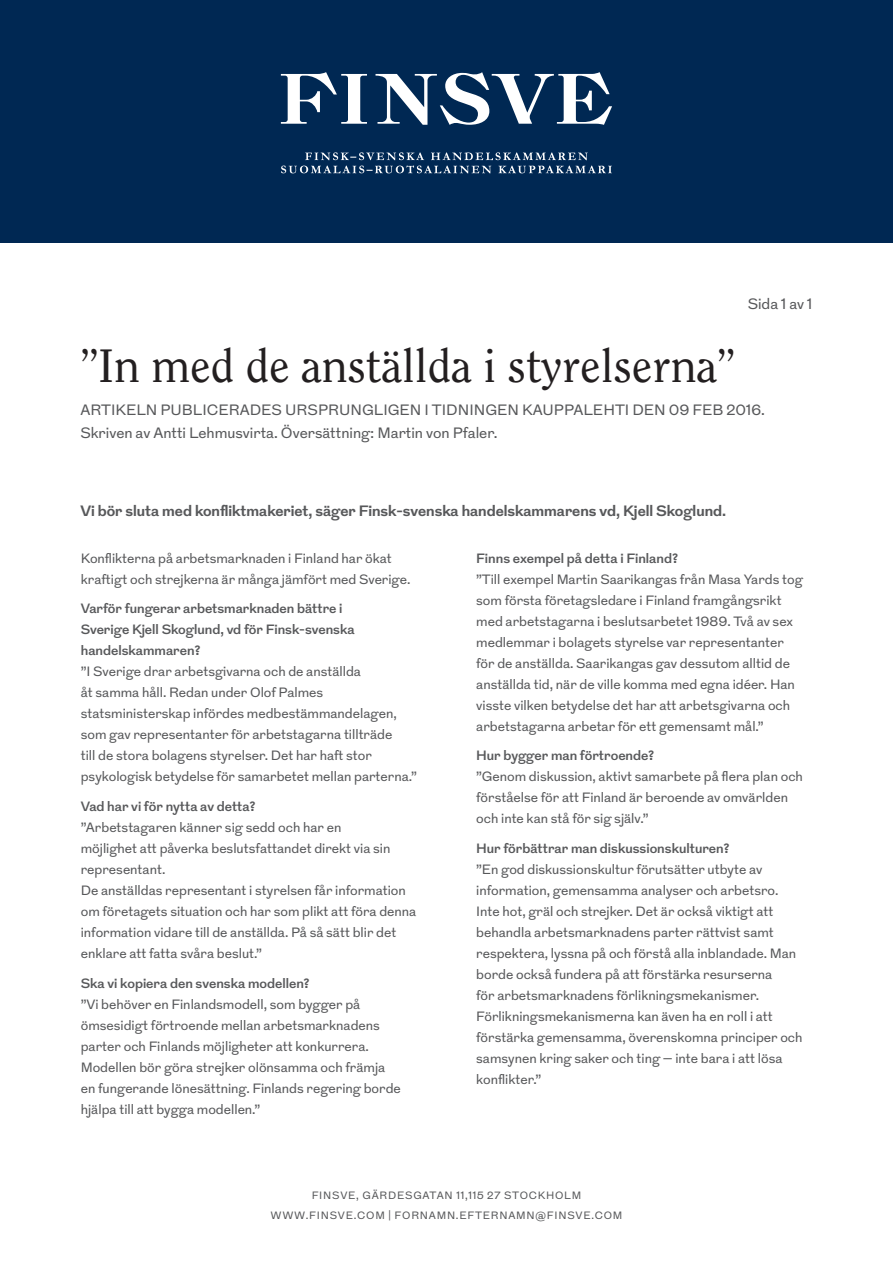
<style>
.page{position:relative;width:893px;height:1263px;background:#fff}
.page>*{position:absolute;margin:0;border:0;box-sizing:border-box;transform-origin:0 0}
.t1{font:46.5px "Clearface Std";color:#231f20}
.Leipäteksti_Grot_reg{font:15px "Grot";color:#57585a}
.Leipäteksti_Grot_reg-2{font:700 15px "Grot";color:#57585a}
.Leipäteksti_Grot_reg-3{font:13.5px/21px "Grot";color:#57585a}
.Leipäteksti_Grot_reg-4{font:600 13.5px/21px "Grot";color:#57585a}
.Väliotsikko_Grot{font:10.65px "Grot";letter-spacing:.07em;color:#57585a}
</style>
<div class="page">
<div style="left:0;top:0;width:893px;height:242px;background:#002853"></div>
<svg style="left:281px;top:72px;width:86px;height:52px"></svg>
<svg style="left:375px;top:72px;width:237px;height:53px"></svg>
<svg style="left:281px;top:152px;width:331px;height:21px"></svg>
<p class="Leipäteksti_Grot_reg" style="left:748px;top:295px;width:66px">Sida 1 av 1</p>
<p class="t1" style="left:80px;top:339px;width:656px">”In med de anställda i styrelserna”</p>
<p class="Leipäteksti_Grot_reg" style="left:80px;top:401px;width:686px">ARTIKELN PUBLICERADES URSPRUNGLIGEN I TIDNINGEN KAUPPALEHTI DEN 09 FEB 2016.</p>
<p class="Leipäteksti_Grot_reg" style="left:80px;top:423px;width:418px">Skriven av Antti Lehmusvirta. Översättning: Martin von Pfaler.</p>
<p class="Leipäteksti_Grot_reg-2" style="left:80px;top:501px;width:647px">Vi bör sluta med konfliktmakeriet, säger Finsk-svenska handelskammarens vd, Kjell Skoglund.</p>
<p class="Leipäteksti_Grot_reg-3" style="left:81px;top:548px;width:331px">Konflikterna på arbetsmarknaden i Finland har ökat kraftigt och strejkerna är många jämfört med Sverige.</p>
<p class="Leipäteksti_Grot_reg-4" style="left:81px;top:598px;width:275px">Varför fungerar arbetsmarknaden bättre i<br>Sverige Kjell Skoglund, vd för Finsk-svenska handelskammaren?</p>
<p class="Leipäteksti_Grot_reg-3" style="left:81px;top:661px;width:337px">”I Sverige drar arbetsgivarna och de anställda<br>åt samma håll. Redan under Olof Palmes statsministerskap infördes medbestämmandelagen, som gav representanter för arbetstagarna tillträde<br>till de stora bolagens styrelser. Det har haft stor psykologisk betydelse för samarbetet mellan parterna.”</p>
<p class="Leipäteksti_Grot_reg-4" style="left:81px;top:796px;width:176px">Vad har vi för nytta av detta?</p>
<p class="Leipäteksti_Grot_reg-3" style="left:81px;top:817px;width:311px">”Arbetstagaren känner sig sedd och har en möjlighet att påverka beslutsfattandet direkt via sin representant.</p>
<p class="Leipäteksti_Grot_reg-3" style="left:81px;top:880px;width:337px">De anställdas representant i styrelsen får information om företagets situation och har som plikt att föra denna information vidare till de anställda. På så sätt blir det enklare att fatta svåra beslut.”</p>
<p class="Leipäteksti_Grot_reg-4" style="left:81px;top:972px;width:231px">Ska vi kopiera den svenska modellen?</p>
<p class="Leipäteksti_Grot_reg-3" style="left:81px;top:993px;width:322px">”Vi behöver en Finlandsmodell, som bygger på ömsesidigt förtroende mellan arbetsmarknadens parter och Finlands möjligheter att konkurrera.<br>Modellen bör göra strejker olönsamma och främja en fungerande lönesättning. Finlands regering borde hjälpa till att bygga modellen.”</p>
<p class="Leipäteksti_Grot_reg-4" style="left:476px;top:548px;width:203px">Finns exempel på detta i Finland?</p>
<p class="Leipäteksti_Grot_reg-3" style="left:476px;top:569px;width:328px">”Till exempel Martin Saarikangas från Masa Yards tog som första företagsledare i Finland framgångsrikt med arbetstagarna i beslutsarbetet 1989. Två av sex medlemmar i bolagets styrelse var representanter för de anställda. Saarikangas gav dessutom alltid de anställda tid, när de ville komma med egna idéer. Han visste vilken betydelse det har att arbetsgivarna och arbetstagarna arbetar för ett gemensamt mål.”</p>
<p class="Leipäteksti_Grot_reg-4" style="left:476px;top:745px;width:180px">Hur bygger man förtroende?</p>
<p class="Leipäteksti_Grot_reg-3" style="left:476px;top:766px;width:328px">”Genom diskussion, aktivt samarbete på flera plan och förståelse för att Finland är beroende av omvärlden och inte kan stå för sig själv.”</p>
<p class="Leipäteksti_Grot_reg-4" style="left:476px;top:838px;width:255px">Hur förbättrar man diskussionskulturen?</p>
<p class="Leipäteksti_Grot_reg-3" style="left:476px;top:859px;width:328px">”En god diskussionskultur förutsätter utbyte av information, gemensamma analyser och arbetsro.<br>Inte hot, gräl och strejker. Det är också viktigt att behandla arbetsmarknadens parter rättvist samt respektera, lyssna på och förstå alla inblandade. Man borde också fundera på att förstärka resurserna<br>för arbetsmarknadens förlikningsmekanismer.<br>Förlikningsmekanismerna kan även ha en roll i att förstärka gemensamma, överenskomna principer och samsynen kring saker och ting – inte bara i att lösa konflikter.”</p>
<p class="Väliotsikko_Grot" style="left:312px;top:1188px;width:271px">FINSVE, GÄRDESGATAN 11,115 27 STOCKHOLM</p>
<p class="Väliotsikko_Grot" style="left:270px;top:1209px;width:353px">WWW.FINSVE.COM | FORNAMN.EFTERNAMN@FINSVE.COM</p>
</div>
